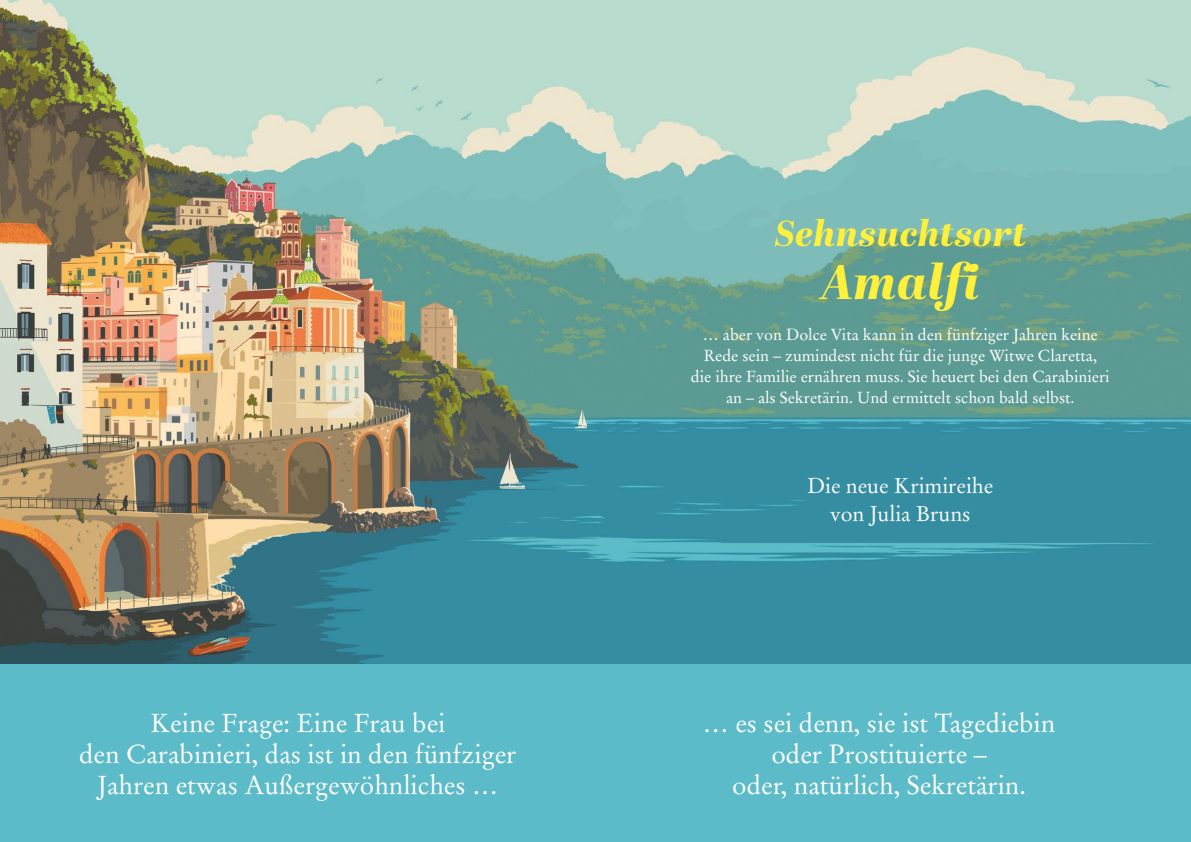
<style>
.page{position:relative;width:1191px;height:842px;background:#fff}
.page>*{position:absolute;margin:0;border:0;box-sizing:border-box;transform-origin:0 0}
.t1{font:italic 800 48.6px "Abril Display";letter-spacing:.02em;color:#fff03c}
.t2{font:italic 800 36px "Abril Display";letter-spacing:.02em;color:#fff03c}
.t3{font:26px/31px "Stempel Garamond LT Pro";color:#fff;text-align:center}
.t4{font:21.3px/27.9px "Stempel Garamond LT Pro";color:#fff;text-align:center}
.t5{font:16px/21px "Stempel Garamond LT Pro";color:#fff;text-align:center}
</style>
<div class="page">
<div style="left:0;top:663px;width:1191px;height:179px;background:#5cbbc8"></div>
<img style="left:0;top:0;width:1191px;height:663px">
<h2 class="t2" style="left:774px;top:208px;width:253px">Sehnsuchtsort</h2>
<h1 class="t1" style="left:821px;top:248px;width:159px">Amalfi</h1>
<p class="t5" style="left:691px;top:324px;width:420px">… aber von Dolce Vita kann in den fünfziger Jahren keine Rede sein – zumindest nicht für die junge Witwe Claretta,<br>die ihre Familie ernähren muss. Sie heuert bei den Carabinieri an – als Sekretärin. Und ermittelt schon bald selbst.</p>
<h3 class="t4" style="left:807px;top:472px;width:187px">Die neue Krimireihe von Julia Bruns</h3>
<h3 class="t3" style="left:79px;top:707px;width:439px">Keine Frage: Eine Frau bei<br>den Carabinieri, das ist in den fünfziger<br>Jahren etwas Außergewöhnliches …</h3>
<h3 class="t3" style="left:703px;top:707px;width:354px">… es sei denn, sie ist Tagediebin oder Prostituierte –<br>oder, natürlich, Sekretärin.</h3>
</div>
